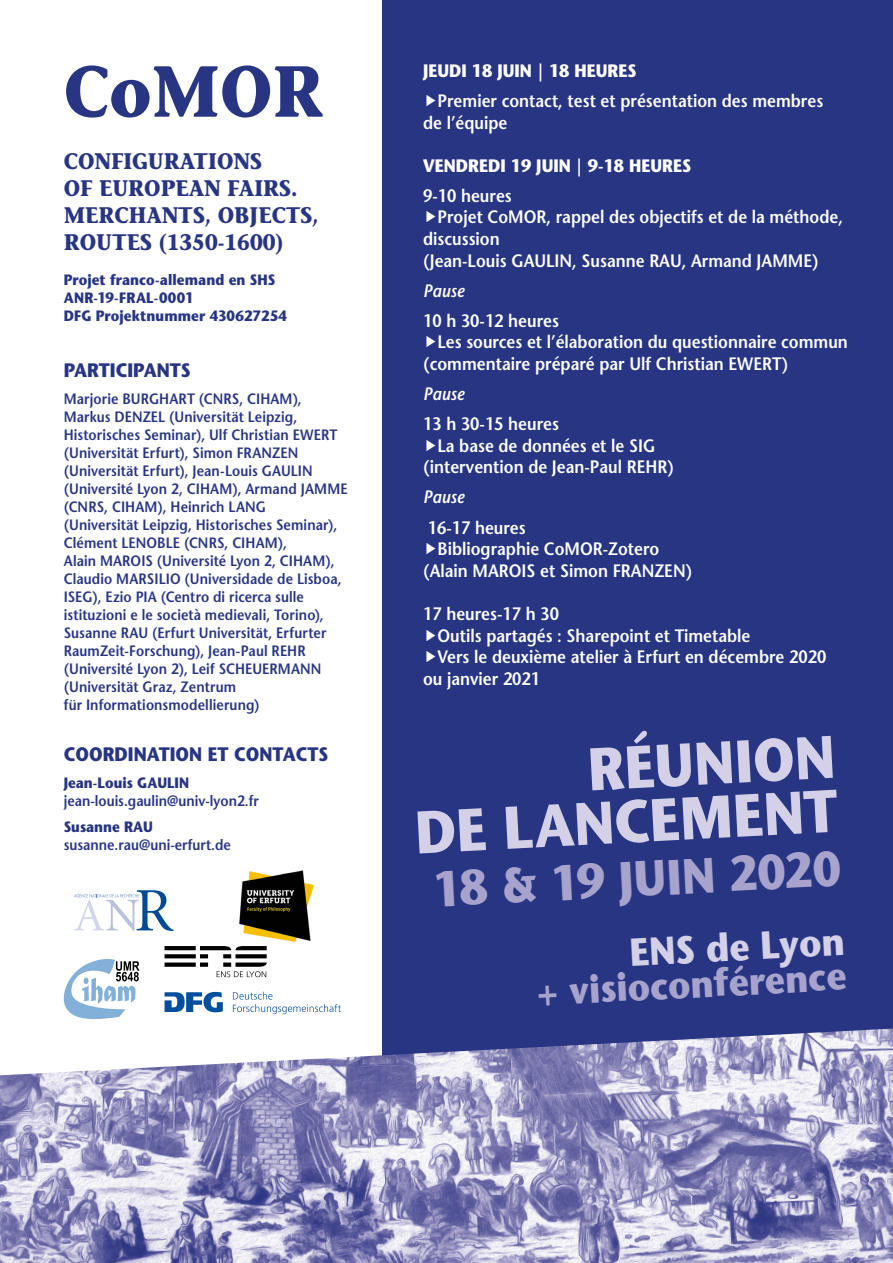
<style>
.page{position:relative;width:893px;height:1263px;background:#fff}
.page>*{position:absolute;margin:0;border:0;box-sizing:border-box;transform-origin:0 0}
.t1{font:700 72px "Stone Informal Std";color:#283583;scale:.9 1}
.t2{font:700 60px/54px "Stone Sans Std";color:#d3d0e7;text-align:right;scale:.9 1}
.t3{font:700 49.5px "Stone Sans Std";color:#a7a3cc;scale:.9 1}
.t4{font:700 39px "Stone Sans Std";color:#a7a3cc;scale:.9 1}
.t5{font:700 39px "Stone Sans Std";color:#d3d0e7;scale:.9 1}
.t6{font:700 22.5px/27px "Stone Informal Std";color:#283583;scale:.9 1}
.t7{font:700 19.5px "Stone Sans Std";color:#283583;scale:.9 1}
.t8{font:600 18px/21.6px "Stone Sans Std";color:#fff;scale:.9 1}
.t9{font:700 18px "Stone Sans Std";color:#fff;scale:.9 1}
.t10{font:italic 600 18px "Stone Sans Std";color:#fff;scale:.9 1}
.t11{font:600 15px/18px "Stone Sans Std";letter-spacing:.005em;color:#283583;scale:.9 1}
.t12{font:700 15px/18px "Stone Sans Std";letter-spacing:.005em;color:#283583;scale:.9 1}
</style>
<div class="page">
<div style="left:383px;top:0;width:510px;height:1263px;background:#283583"></div>
<img style="left:0;top:1028px;width:893px;height:235px">
<svg style="left:64px;top:959px;width:75px;height:60px"></svg>
<svg style="left:74px;top:890px;width:100px;height:41px"></svg>
<img style="left:240px;top:870px;width:75px;height:72px">
<svg style="left:165px;top:946px;width:102px;height:31px"></svg>
<svg style="left:165px;top:992px;width:58px;height:20px"></svg>
<svg style="left:233px;top:992px;width:108px;height:22px"></svg>
<p class="t1" style="left:64px;top:47px;width:290px">CoMOR</p>
<p class="t6" style="left:64px;top:148px;width:285px">CONFIGURATIONS<br>OF EUROPEAN FAIRS.<br>MERCHANTS, OBJECTS,<br>ROUTES (1350-1600)</p>
<p class="t12" style="left:64px;top:271px;width:237px">Projet franco-allemand en SHS</p>
<p class="t12" style="left:64px;top:289px;width:250px">ANR-19-FRAL-0001<br>DFG Projektnummer 430627254</p>
<p class="t7" style="left:64px;top:359px;width:142px">PARTICIPANTS</p>
<p class="t11" style="left:64px;top:389px;width:317px">Marjorie BURGHART (CNRS, CIHAM), Markus DENZEL (Universität Leipzig, Historisches Seminar), Ulf Christian EWERT (Universität Erfurt), Simon FRANZEN (Universität Erfurt), Jean-Louis GAULIN (Université Lyon 2, CIHAM), Armand JAMME (CNRS, CIHAM), Heinrich LANG<br>(Universität Leipzig, Historisches Seminar), Clément LENOBLE (CNRS, CIHAM),<br>Alain MAROIS (Université Lyon 2, CIHAM), Claudio MARSILIO (Universidade de Lisboa, ISEG), Ezio PIA (Centro di ricerca sulle istituzioni e le società medievali, Torino), Susanne RAU (Erfurt Universität, Erfurter RaumZeit-Forschung), Jean-Paul REHR (Université Lyon 2), Leif SCHEUERMANN (Universität Graz, Zentrum<br>für Informationsmodellierung)</p>
<p class="t7" style="left:64px;top:743px;width:295px">COORDINATION ET CONTACTS</p>
<p class="t12" style="left:64px;top:774px;width:141px">Jean-Louis GAULIN</p>
<p class="t11" style="left:64px;top:792px;width:218px">jean-louis.gaulin@univ-lyon2.fr</p>
<p class="t12" style="left:64px;top:818px;width:101px">Susanne RAU</p>
<p class="t11" style="left:64px;top:836px;width:187px">susanne.rau@uni-erfurt.de</p>
<p class="t9" style="left:423px;top:60px;width:238px">JEUDI 18 JUIN | 18 HEURES</p>
<p class="t8" style="left:423px;top:90px;width:446px;text-indent:14px">Premier contact, test et présentation des membres de l’équipe</p>
<p class="t9" style="left:423px;top:155px;width:299px">VENDREDI 19 JUIN | 9-18 HEURES</p>
<p class="t8" style="left:423px;top:185px;width:100px">9-10 heures</p>
<p class="t8" style="left:423px;top:206px;width:468px;text-indent:14px">Projet CoMOR, rappel des objectifs et de la méthode, discussion<br>(Jean-Louis GAULIN, Susanne RAU, Armand JAMME)</p>
<p class="t10" style="left:423px;top:279px;width:47px">Pause</p>
<p class="t8" style="left:423px;top:310px;width:152px">10 h 30-12 heures</p>
<p class="t8" style="left:438px;top:331px;width:458px">Les sources et l’élaboration du questionnaire commun</p>
<p class="t8" style="left:423px;top:353px;width:407px">(commentaire préparé par Ulf Christian EWERT)</p>
<p class="t10" style="left:423px;top:383px;width:47px">Pause</p>
<p class="t8" style="left:423px;top:413px;width:152px">13 h 30-15 heures</p>
<p class="t8" style="left:423px;top:435px;width:280px;text-align:center">La base de données et le SIG (intervention de Jean-Paul REHR)</p>
<p class="t10" style="left:423px;top:486px;width:47px">Pause</p>
<p class="t8" style="left:428px;top:516px;width:110px">16-17 heures</p>
<p class="t8" style="left:438px;top:538px;width:248px">Bibliographie CoMOR-Zotero</p>
<p class="t8" style="left:423px;top:560px;width:301px">(Alain MAROIS et Simon FRANZEN)</p>
<p class="t8" style="left:423px;top:603px;width:152px">17 heures-17 h 30</p>
<p class="t8" style="left:438px;top:624px;width:349px">Outils partagés : Sharepoint et Timetable</p>
<p class="t8" style="left:423px;top:646px;width:449px;text-indent:14px">Vers le deuxième atelier à Erfurt en décembre 2020 ou janvier 2021</p>
<p class="t2" style="left:411px;top:752px;width:472px;rotate:-3deg">RÉUNION<br>DE LANCEMENT</p>
<p class="t3" style="left:432px;top:860px;width:455px;rotate:-3deg">18 &amp; 19 JUIN 2020</p>
<p class="t5" style="left:629px;top:929px;width:240px;rotate:-3deg">ENS de Lyon</p>
<p class="t4" style="left:535px;top:969px;width:346px;rotate:-3deg">+ visioconférence</p>
</div>
